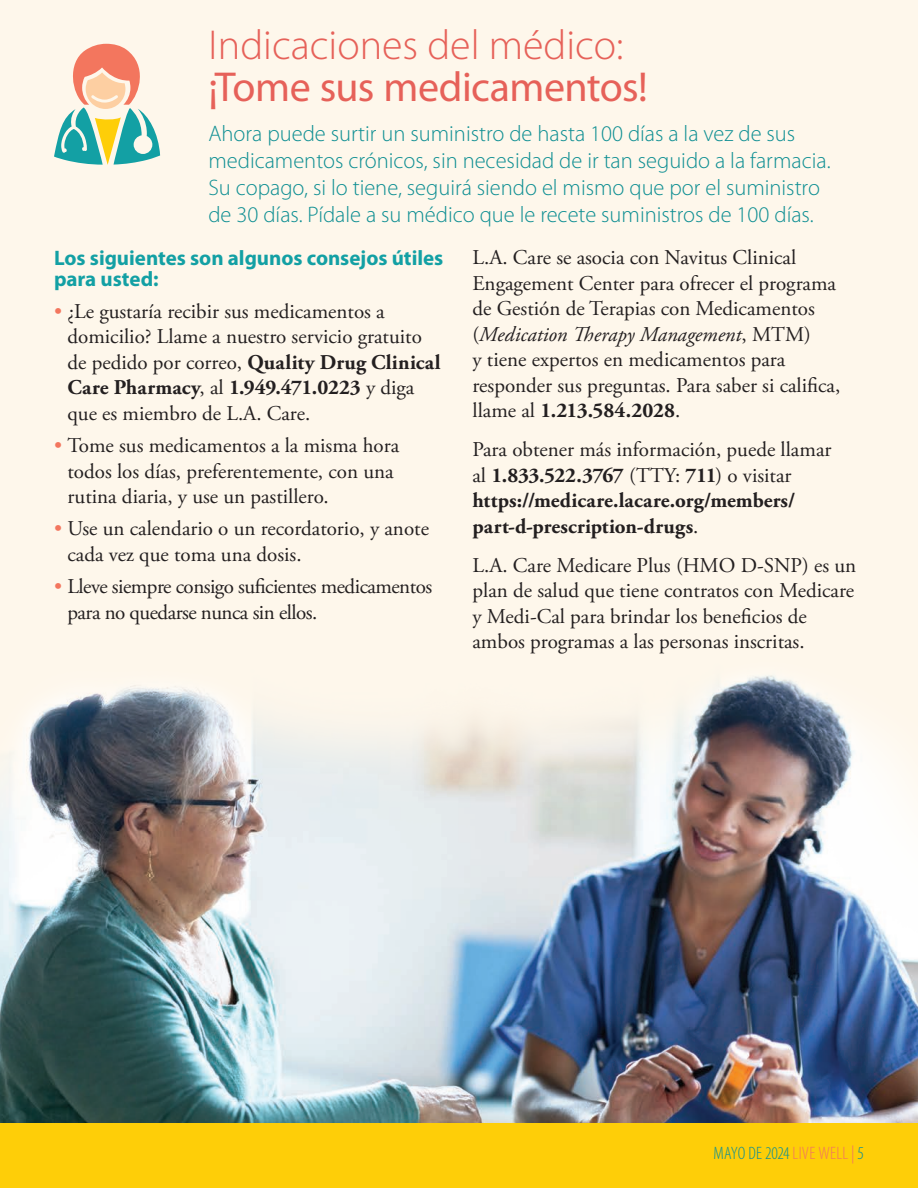
<style>
.page{position:relative;width:918px;height:1188px;background:#fef7eb}
.page>*{position:absolute;margin:0;border:0;box-sizing:border-box;transform-origin:0 0}
.t1{font:300 42px/42px "Myriad Pro";color:#e66159}
.t2{font:300 22.5px/27px "Myriad Pro";color:#0f8f93}
.t3{font:21px/25.5px "Adobe Garamond Pro";color:#231f20}
.t4{font:700 21px/25.5px "Adobe Garamond Pro";color:#231f20}
.t5{font:21px/25.5px "Adobe Garamond Pro";letter-spacing:-.025em;color:#231f20}
.t6{font:700 21px/21px "Myriad Pro";letter-spacing:-.005em;color:#13a0a4}
.t7{font:300 condensed 18px "Myriad Pro";letter-spacing:.015em;color:#0f8f93}
.s1{font-weight:400}
.s2{color:#f3765e}
.s3{font-weight:700}
.s4{font-style:italic}
</style>
<div class="page">
<img style="left:0;top:675px;width:918px;height:448px">
<svg style="left:54px;top:44px;width:106px;height:121px"></svg>
<div style="left:0;top:1123px;width:918px;height:65px;background:#fece08"></div>
<h2 class="t1" style="left:208px;top:25px;width:441px">Indicaciones del médico: <span class="s1">¡Tome sus medicamentos!</span></h2>
<p class="t2" style="left:208px;top:121px;width:624px">Ahora puede surtir un suministro de hasta 100 días a la vez de sus medicamentos crónicos, sin necesidad de ir tan seguido a la farmacia.<br>Su copago, si lo tiene, seguirá siendo el mismo que por el suministro de 30 días. Pídale a su médico que le recete suministros de 100 días.</p>
<h3 class="t6" style="left:54px;top:246px;width:391px">Los siguientes son algunos consejos útiles para usted:</h3>
<p class="t3" style="left:68px;top:299px;width:375px;text-indent:-14px"><span class="s2">•</span> ¿Le gustaría recibir sus medicamentos a domicilio? Llame a nuestro servicio gratuito de pedido por correo, <span class="s3">Quality Drug Clinical Care Pharmacy</span>, al <span class="s3">1.949.471.0223</span> y diga que es miembro de L.A. Care.</p>
<p class="t3" style="left:68px;top:434px;width:333px;text-indent:-14px"><span class="s2">•</span> Tome sus medicamentos a la misma hora todos los días, preferentemente, con una rutina diaria, y use un pastillero.</p>
<p class="t3" style="left:68px;top:517px;width:363px;text-indent:-14px"><span class="s2">•</span> Use un calendario o un recordatorio, y anote cada vez que toma una dosis.</p>
<p class="t5" style="left:68px;top:575px;width:366px;text-indent:-14px"><span class="s2">•</span> Lleve siempre consigo suficientes medicamentos para no quedarse nunca sin ellos.</p>
<p class="t3" style="left:473px;top:245px;width:369px">L.A. Care se asocia con Navitus Clinical Engagement Center para ofrecer el programa de Gestión de Terapias con Medicamentos (<span class="s4">Medication Therapy Management</span>, MTM)<br>y tiene expertos en medicamentos para responder sus preguntas. Para saber si califica, llame al <span class="s3">1.213.584.2028</span>.</p>
<p class="t4" style="left:473px;top:437px;width:360px"><span class="s1">Para obtener más información, puede llamar al</span> 1.833.522.3767 <span class="s1">(TTY:</span> 711<span class="s1">) o visitar </span>https://medicare.lacare.org/members/ part-d-prescription-drugs<span class="s1">.</span></p>
<p class="t3" style="left:473px;top:553px;width:385px">L.A. Care Medicare Plus (HMO D-SNP) es un plan de salud que tiene contratos con Medicare y Medi-Cal para brindar los beneficios de ambos programas a las personas inscritas.</p>
<p class="t7" style="left:713px;top:1144px;width:152px">MAYO DE 2024 <span class="s2">LIVE WELL |</span>5</p>
</div>
